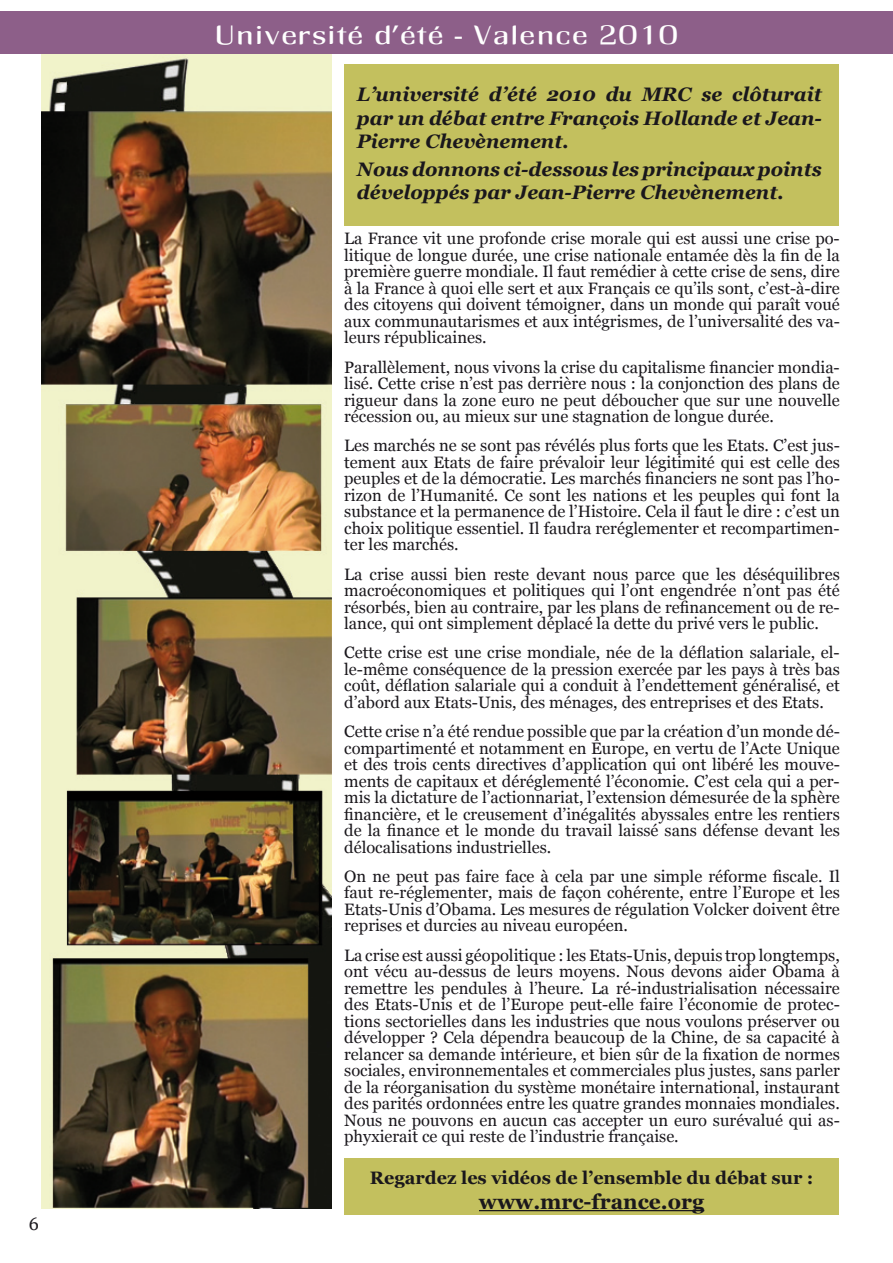
<style>
.page{position:relative;width:893px;height:1263px;background:#fff}
.page>*{position:absolute;margin:0;border:0;box-sizing:border-box;transform-origin:0 0}
.t1{font:27.6px "R Mmidserif";letter-spacing:.01em;color:#fff;scale:1.23 1}
.t2{font:700 21px "Georgia";color:#1a171c}
.t3{font:italic 700 19.5px/23.4px "Georgia";color:#1a171c;text-align:justify}
.t4{font:700 18px "Georgia";color:#1a171c}
.t5{font:18px "Georgia";color:#1a171c}
.t6{font:16.5px/16.5px "Georgia";color:#1a171c;text-align:justify}
</style>
<div class="page">
<img style="left:41px;top:54px;width:291px;height:1155px">
<div style="left:344px;top:64px;width:495px;height:162px;background:#c3c05e"></div>
<div style="left:344px;top:1158px;width:495px;height:57px;background:#c3c05e"></div>
<hr style="left:479px;top:1210px;width:225px;height:1px;background:#1a171c">
<div style="left:0;top:11px;width:893px;height:43px;background:#8d5f89"></div>
<p class="t5" style="left:28px;top:1213px;width:12px">6</p>
<h1 class="t1" style="left:215px;top:20px;width:379px">Université d’été - Valence 2010</h1>
<p class="t3" style="left:357px;top:83px;width:466px">L’université d’été 2010 du MRC se clôturait par un débat entre François Hollande et Jean-Pierre Chevènement.</p>
<p class="t3" style="left:357px;top:157px;width:466px">Nous donnons ci-dessous les principaux points développés par Jean-Pierre Chevènement.</p>
<p class="t6" style="left:344px;top:230px;width:497px">La France vit une profonde crise morale qui est aussi une crise po&shy;litique de longue durée, une crise nationale entamée dès la fin de la première guerre mondiale. Il faut remédier à cette crise de sens, dire à la France à quoi elle sert et aux Français ce qu’ils sont, c’est-à-dire des citoyens qui doivent témoigner, dans un monde qui paraît voué aux communautarismes et aux intégrismes, de l’universalité des va&shy;leurs républicaines.</p>
<p class="t6" style="left:344px;top:359px;width:497px">Parallèlement, nous vivons la crise du capitalisme financier mondia&shy;lisé. Cette crise n’est pas derrière nous : la conjonction des plans de rigueur dans la zone euro ne peut déboucher que sur une nouvelle récession ou, au mieux sur une stagnation de longue durée.</p>
<p class="t6" style="left:344px;top:437px;width:497px">Les marchés ne se sont pas révélés plus forts que les Etats. C’est jus&shy;tement aux Etats de faire prévaloir leur légitimité qui est celle des peuples et de la démocratie. Les marchés financiers ne sont pas l’ho&shy;rizon de l’Humanité. Ce sont les nations et les peuples qui font la substance et la permanence de l’Histoire. Cela il faut le dire : c’est un choix politique essentiel. Il faudra reréglementer et recompartimen&shy;ter les marchés.</p>
<p class="t6" style="left:344px;top:566px;width:497px">La crise aussi bien reste devant nous parce que les déséquilibres macroéconomiques et politiques qui l’ont engendrée n’ont pas été résorbés, bien au contraire, par les plans de refinancement ou de re&shy;lance, qui ont simplement déplacé la dette du privé vers le public.</p>
<p class="t6" style="left:344px;top:644px;width:497px">Cette crise est une crise mondiale, née de la déflation salariale, el&shy;le-même conséquence de la pression exercée par les pays à très bas coût, déflation salariale qui a conduit à l’endettement généralisé, et d’abord aux Etats-Unis, des ménages, des entreprises et des Etats.</p>
<p class="t6" style="left:344px;top:723px;width:497px">Cette crise n’a été rendue possible que par la création d’un monde dé&shy;compartimenté et notamment en Europe, en vertu de l’Acte Unique et des trois cents directives d’application qui ont libéré les mouve&shy;ments de capitaux et déréglementé l’économie. C’est cela qui a per&shy;mis la dictature de l’actionnariat, l’extension démesurée de la sphère financière, et le creusement d’inégalités abyssales entre les rentiers de la finance et le monde du travail laissé sans défense devant les délocalisations industrielles.</p>
<p class="t6" style="left:344px;top:868px;width:497px">On ne peut pas faire face à cela par une simple réforme fiscale. Il faut re-réglementer, mais de façon cohérente, entre l’Europe et les Etats-Unis d’Obama. Les mesures de régulation Volcker doivent être reprises et durcies au niveau européen.</p>
<p class="t6" style="left:344px;top:947px;width:497px">La crise est aussi géopolitique : les Etats-Unis, depuis trop longtemps, ont vécu au-dessus de leurs moyens. Nous devons aider Obama à remettre les pendules à l’heure. La ré-industrialisation nécessaire des Etats-Unis et de l’Europe peut-elle faire l’économie de protec&shy;tions sectorielles dans les industries que nous voulons préserver ou développer ? Cela dépendra beaucoup de la Chine, de sa capacité à relancer sa demande intérieure, et bien sûr de la fixation de normes sociales, environnementales et commerciales plus justes, sans parler de la réorganisation du système monétaire international, instaurant des parités ordonnées entre les quatre grandes monnaies mondiales.<br>Nous ne pouvons en aucun cas accepter un euro surévalué qui as&shy;phyxierait ce qui reste de l’industrie française.</p>
<p class="t4" style="left:370px;top:1167px;width:445px">Regardez les vidéos de l’ensemble du débat sur :</p>
<p class="t2" style="left:479px;top:1189px;width:227px">www.mrc-france.org</p>
</div>
